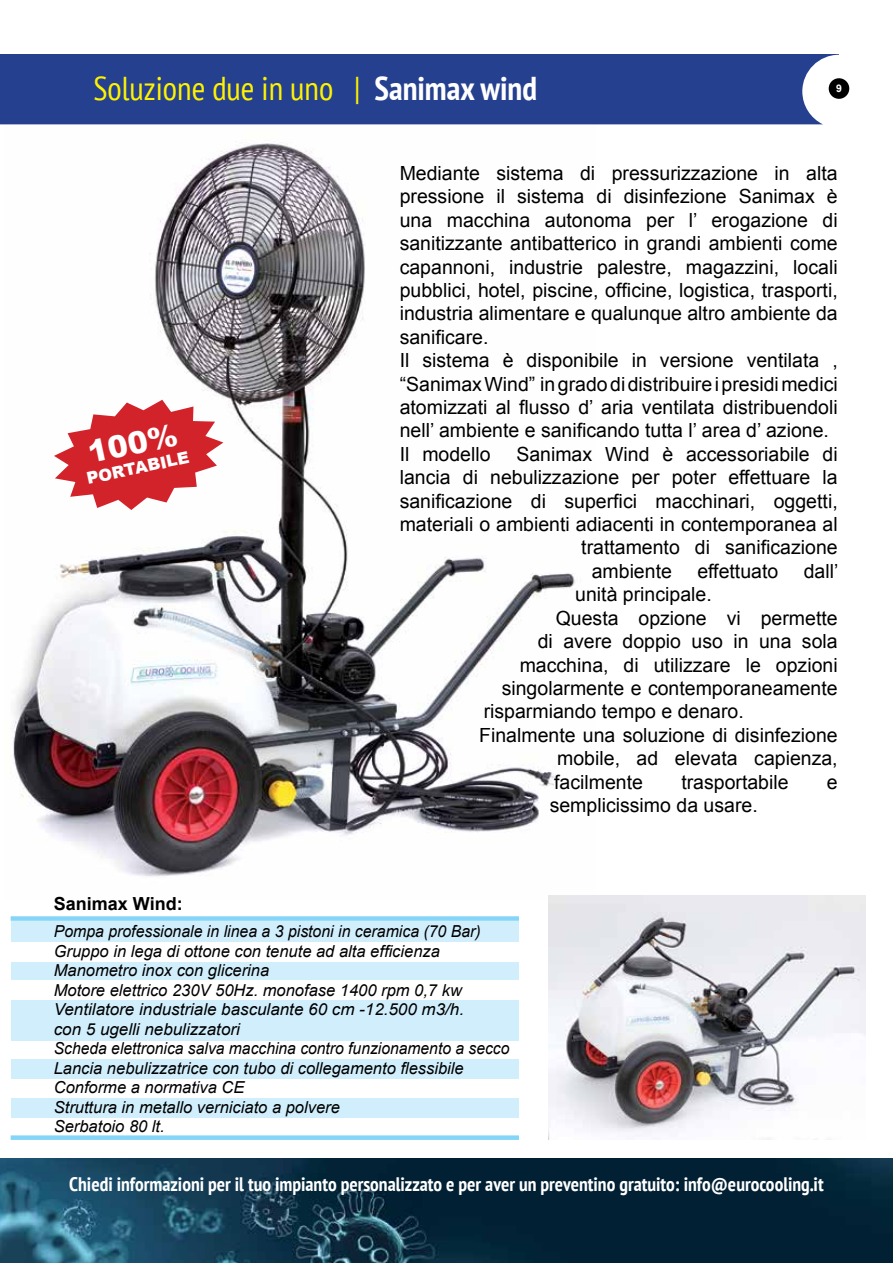
<style>
.page{position:relative;width:893px;height:1263px;background:#fff}
.page>*{position:absolute;margin:0;border:0;box-sizing:border-box;transform-origin:0 0}
.t1{font:condensed 33px "PT Sans";color:#fff200}
.t2{font:900 30.3px "Arial";color:#fff}
.t3{font:19.5px/23.4px "Arial";color:#000}
.t4{font:700 condensed 19.5px "PT Sans";color:#fff}
.t5{font:700 18px "Arial";color:#000}
.t6{font:italic 16.5px/19.5px "Arial";color:#000;scale:.96 1}
.t7{font:900 16.5px "Arial";color:#fff}
.t8{font:700 10.5px "Arial";color:#fff}
.s1{font-weight:700;color:#fff}
</style>
<div class="page">
<div style="left:829px;top:78px;width:20px;height:21px;background:#000;border-radius:50%"></div>
<img style="left:4px;top:124px;width:591px;height:775px">
<div style="left:0;top:54px;width:839px;height:70px;background:#25408f"></div>
<img style="left:0;top:1158px;width:893px;height:105px">
<div style="left:12px;top:1000px;width:507px;height:40px;background:#d1eefc"></div>
<div style="left:12px;top:1098px;width:507px;height:19px;background:#d1eefc"></div>
<div style="left:12px;top:1059px;width:507px;height:19px;background:#d1eefc"></div>
<div style="left:12px;top:963px;width:507px;height:17px;background:#d1eefc"></div>
<div style="left:12px;top:921px;width:507px;height:20px;background:#d1eefc"></div>
<div style="left:11px;top:916px;width:508px;height:5px;background:#84d5f7"></div>
<div style="left:11px;top:1135px;width:508px;height:5px;background:#84d5f7"></div>
<img style="left:549px;top:895px;width:316px;height:245px">
<svg style="left:54px;top:400px;width:169px;height:110px"></svg>
<h1 class="t1" style="left:94px;top:67px;width:445px">Soluzione due in uno | <span class="s1">Sanimax wind</span></h1>
<p class="t8" style="left:836px;top:81px;width:7px">9</p>
<h2 class="t2" style="left:84px;top:431px;width:92px;rotate:-12deg">100%</h2>
<p class="t7" style="left:84px;top:467px;width:87px;rotate:-12deg">portabile</p>
<p class="t3" style="left:400px;top:162px;width:440px">Mediante sistema di pressurizzazione in alta pressione il sistema di disinfezione Sanimax è una macchina autonoma per l’ erogazione di sanitizzante antibatterico in grandi ambienti come capannoni, industrie palestre, magazzini, locali pubblici, hotel, piscine, officine, logistica, trasporti, industria alimentare e qualunque altro ambiente da sanificare.<br>Il sistema è disponibile in versione ventilata , “Sanimax Wind” in grado di distribuire i presidi medici atomizzati al flusso d’ aria ventilata distribuendoli nell’ ambiente e sanificando tutta l’ area d’ azione.<br>Il modello</p>
<p class="t3" style="left:516px;top:442px;width:323px">Sanimax Wind è accessoriabile di</p>
<p class="t3" style="left:400px;top:466px;width:439px">lancia di nebulizzazione per poter effettuare la</p>
<p class="t3" style="left:400px;top:489px;width:439px">sanificazione di superfici macchinari, oggetti,</p>
<p class="t3" style="left:400px;top:513px;width:439px">materiali o ambienti adiacenti in contemporanea al</p>
<p class="t3" style="left:581px;top:536px;width:258px">trattamento di sanificazione</p>
<p class="t3" style="left:592px;top:559px;width:82px">ambiente</p>
<p class="t3" style="left:697px;top:559px;width:82px">effettuato</p>
<p class="t3" style="left:804px;top:559px;width:36px">dall’</p>
<p class="t3" style="left:575px;top:583px;width:138px">unità principale.</p>
<p class="t3" style="left:556px;top:606px;width:283px">Questa opzione vi permette</p>
<p class="t3" style="left:538px;top:630px;width:301px">di avere doppio uso in una sola</p>
<p class="t3" style="left:520px;top:653px;width:319px">macchina, di utilizzare le opzioni</p>
<p class="t3" style="left:502px;top:676px;width:337px">singolarmente e contemporaneamente</p>
<p class="t3" style="left:484px;top:700px;width:262px">risparmiando tempo e denaro.</p>
<p class="t3" style="left:479px;top:723px;width:360px">Finalmente una soluzione di disinfezione</p>
<p class="t3" style="left:557px;top:747px;width:282px">mobile, ad elevata capienza,</p>
<p class="t3" style="left:554px;top:770px;width:90px">facilmente</p>
<p class="t3" style="left:681px;top:770px;width:109px">trasportabile</p>
<p class="t3" style="left:827px;top:770px;width:12px">e</p>
<p class="t3" style="left:550px;top:793px;width:210px">semplicissimo da usare.</p>
<p class="t5" style="left:54px;top:892px;width:130px">Sanimax Wind:</p>
<p class="t6" style="left:54px;top:922px;width:476px">Pompa professionale in linea a 3 pistoni in ceramica (70 Bar)<br>Gruppo in lega di ottone con tenute ad alta efficienza Manometro inox con glicerina<br>Motore elettrico 230V 50Hz. monofase 1400 rpm 0,7 kw Ventilatore industriale basculante 60 cm -12.500 m3/h.<br>con 5 ugelli nebulizzatori<br>Scheda elettronica salva macchina contro funzionamento a secco Lancia nebulizzatrice con tubo di collegamento flessibile Conforme a normativa CE<br>Struttura in metallo verniciato a polvere<br>Serbatoio 80 lt.</p>
<p class="t4" style="left:69px;top:1171px;width:756px">Chiedi informazioni per il tuo impianto personalizzato e per aver un preventino gratuito: info@eurocooling.it</p>
</div>
